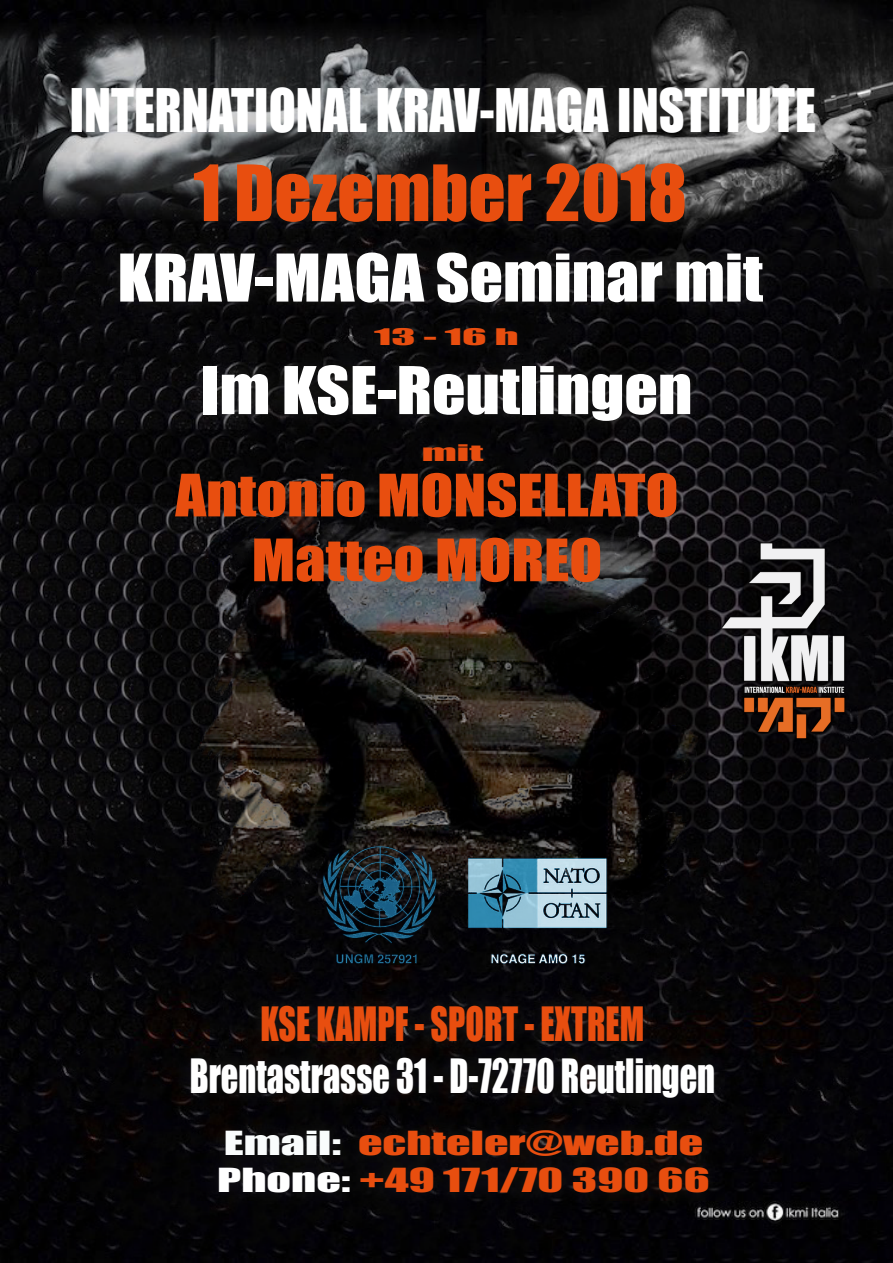
<style>
.page{position:relative;width:893px;height:1263px;background:#fff}
.page>*{position:absolute;margin:0;border:0;box-sizing:border-box;transform-origin:0 0}
.t1{font:71.7px "Impact";color:#e84e0f}
.t2{font:60.75px "Impact";color:#fff;scale:1.08 1}
.t3{font:55.2px "Impact";color:#fff;scale:.9 1}
.t4{font:54px/64.8px "Impact";color:#e84e0f;text-align:center;scale:1.12 1}
.t5{font:43.35px "Impact";color:#fff;scale:.79 1}
.t6{font:43.35px "Impact";color:#e84e0f;scale:.79 1}
.t7{font:30.45px/36.6px "Impact";color:#e84e0f;scale:1.58 1}
.t8{font:21px "Impact";color:#e84e0f;scale:2.17 1}
.s1{color:#f9fcfc}
.s2{color:#fff}
</style>
<div class="page">
<img style="left:0;top:0;width:893px;height:1263px">
<img style="left:47px;top:61px;width:791px;height:112px">
<img style="left:94px;top:222px;width:694px;height:125px">
<img style="left:170px;top:133px;width:541px;height:135px">
<img style="left:345px;top:272px;width:203px;height:63px">
<img style="left:191px;top:1132px;width:546px;height:97px">
<img style="left:166px;top:977px;width:573px;height:155px">
<img style="left:716px;top:534px;width:149px;height:213px">
<img style="left:176px;top:335px;width:542px;height:124px">
<img style="left:393px;top:387px;width:120px;height:83px">
<img style="left:192px;top:470px;width:509px;height:440px">
<img style="left:318px;top:844px;width:291px;height:120px">
<h3 class="t3" style="left:70px;top:68px;width:830px">INTERNATIONAL KRAV-MAGA INSTITUTE</h3>
<h1 class="t1" style="left:193px;top:137px;width:495px">1 Dezember 2018</h1>
<h2 class="t2" style="left:118px;top:231px;width:599px">KRAV-MAGA Seminar mit</h2>
<p class="t8" style="left:374px;top:320px;width:68px">13 - 16 h</p>
<h2 class="t2" style="left:201px;top:343px;width:457px">Im KSE-Reutlingen</h2>
<p class="t8" style="left:422px;top:436px;width:30px">mit</p>
<h3 class="t4" style="left:175px;top:461px;width:451px">Antonio MONSELLATO<br>Matteo MOREO</h3>
<h3 class="t6" style="left:261px;top:990px;width:487px">KSE KAMPF - SPORT - EXTREM</h3>
<h3 class="t5" style="left:190px;top:1042px;width:666px">Brentastrasse 31 - D-72770 Reutlingen</h3>
<p class="t7" style="left:217px;top:1124px;width:313px"><span class="s1">Email:</span> echteler@web.de<br><span class="s2">Phone:</span> +49 171/70 390 66</p>
</div>
